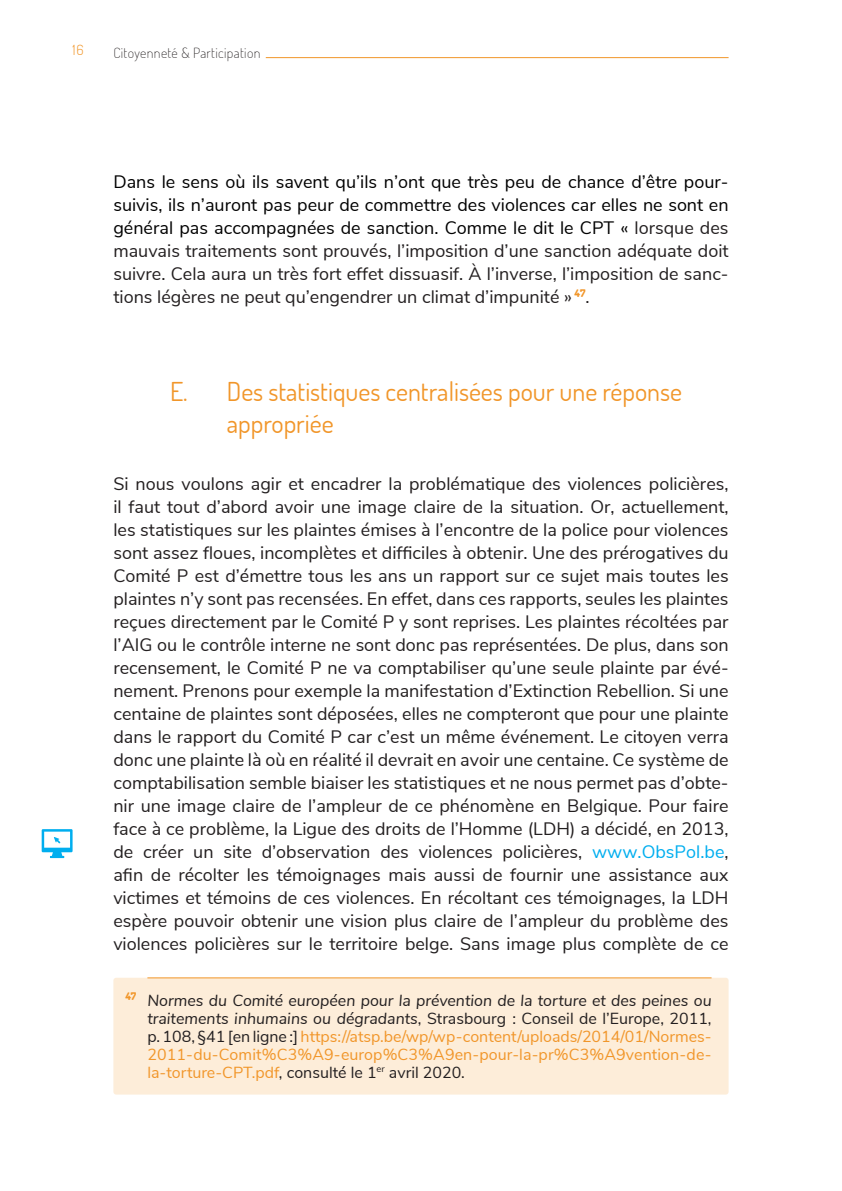
<style>
.page{position:relative;width:842px;height:1191px;background:#fff}
.page>*{position:absolute;margin:0;border:0;box-sizing:border-box;transform-origin:0 0}
.t1{font:26px/32px "Dosis";color:#f1962a}
.t2{font:18px/23px "Nunito Sans";color:#231f20;text-align:justify}
.t3{font:16px/18px "Nunito Sans";color:#f1962a;text-align:justify}
.t4{font:200 14px "Dosis";letter-spacing:.025em;color:#231f20}
.t5{font:300 14px "Dosis";color:#f1962a}
.s1{color:#000001}
.s2{color:#00aeef}
.s3{font-style:italic;color:#231f20}
.s4{color:#231f20}
</style>
<div class="page">
<hr style="left:113px;top:57px;width:616px;height:1px;background:#f1962a">
<div style="left:108px;top:52px;width:158px;height:10px;background:#fff"></div>
<div style="left:113px;top:977px;width:616px;height:117px;background:#fdedd9;border-radius:3px"></div>
<hr style="left:147px;top:977px;width:564px;height:1px;background:#f1962a">
<svg style="left:42px;top:829px;width:31px;height:29px"></svg>
<p class="t5" style="left:73px;top:41px;width:12px">16</p>
<p class="t4" style="left:113px;top:44px;width:149px">Citoyenneté &amp; Participation</p>
<p class="t2" style="left:113px;top:169px;width:617px"><span class="s1">Dans le sens où ils savent qu’ils n’ont que très peu de chance d’être pour&shy;suivis, ils n’auront pas peur de commettre des violences car elles ne sont en général pas accompagnées de sanction. Comme le dit le CPT «</span> lorsque des mauvais traitements sont prouvés, l’imposition d’une sanction adéquate doit suivre. Cela aura un très fort effet dissuasif. À l’inverse, l’imposition de sanc&shy;tions légères ne peut qu’engendrer un climat d’impunité » <sup>47</sup>.</p>
<h1 class="t1" style="left:227px;top:374px;width:457px;text-indent:-57px">E. Des statistiques centralisées pour une réponse appropriée</h1>
<p class="t2" style="left:113px;top:471px;width:617px">Si nous voulons agir et encadrer la problématique des violences policières, il faut tout d’abord avoir une image claire de la situation. Or, actuellement, les statistiques sur les plaintes émises à l’encontre de la police pour violences sont assez floues, incomplètes et difficiles à obtenir. Une des prérogatives du Comité P est d’émettre tous les ans un rapport sur ce sujet mais toutes les plaintes n’y sont pas recensées. En effet, dans ces rapports, seules les plaintes reçues directement par le Comité P y sont reprises. Les plaintes récoltées par l’AIG ou le contrôle interne ne sont donc pas représentées. De plus, dans son recensement, le Comité P ne va comptabiliser qu’une seule plainte par évé&shy;nement. Prenons pour exemple la manifestation d’Extinction Rebellion. Si une centaine de plaintes sont déposées, elles ne compteront que pour une plainte dans le rapport du Comité P car c’est un même événement. Le citoyen verra donc une plainte là où en réalité il devrait en avoir une centaine. Ce système de comptabilisation semble biaiser les statistiques et ne nous permet pas d’obte&shy;nir une image claire de l’ampleur de ce phénomène en Belgique. Pour faire face à ce problème, la Ligue des droits de l’Homme (LDH) a décidé, en 2013, de créer un site d’observation des violences policières, <span class="s2">www.ObsPol.be</span>, afin de récolter les témoignages mais aussi de fournir une assistance aux victimes et témoins de ces violences. En récoltant ces témoignages, la LDH espère pouvoir obtenir une vision plus claire de l’ampleur du problème des violences policières sur le territoire belge. Sans image plus complète de ce</p>
<p class="t3" style="left:147px;top:990px;width:566px;text-indent:-22px"><sup>47</sup> <span class="s3">Normes du Comité européen pour la prévention de la torture et des peines ou traitements inhumains ou dégradants</span><span class="s4">, Strasbourg : Conseil de l’Europe, 2011, p. 108, §41 [en ligne :]</span> https://atsp.be/wp/wp-content/uploads/2014/01/Normes-2011-du-Comit%C3%A9-europ%C3%A9en-pour-la-pr%C3%A9vention-de&shy;la-torture-CPT.pdf<span class="s4">, consulté le 1</span><sup>er</sup> <span class="s4">avril 2020.</span></p>
</div>
